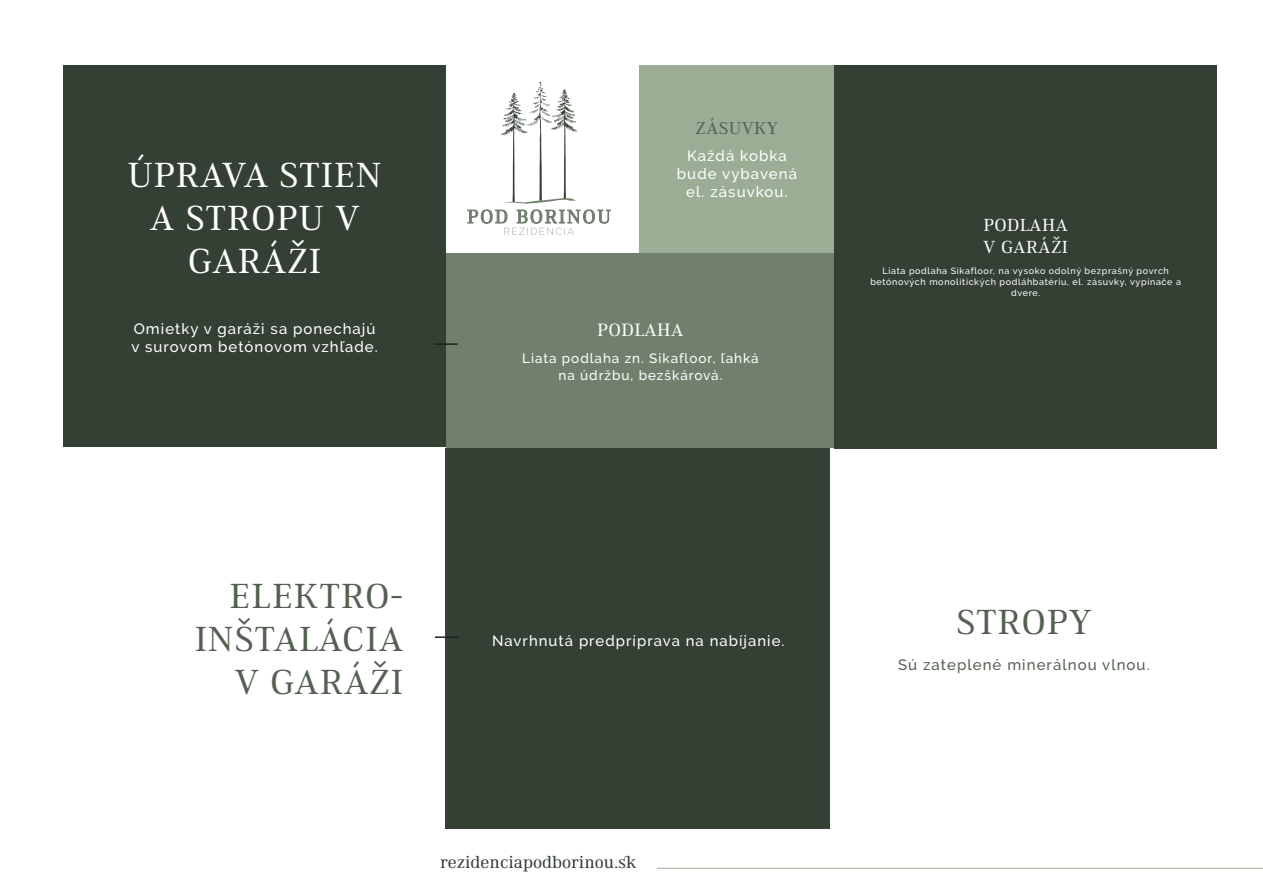
<style>
.page{position:relative;width:1263px;height:893px;background:#fff}
.page>*{position:absolute;margin:0;border:0;box-sizing:border-box;transform-origin:0 0}
.t1{font:35.85px/43px "Ethos";letter-spacing:.02em;color:#546152;text-align:right}
.t2{font:35.85px/43px "Ethos";letter-spacing:.02em;color:#fff;text-align:center}
.t3{font:18.45px "Ethos";letter-spacing:.02em;color:#fff}
.t4{font:18px "Ethos";color:#354034}
.t5{font:18px/21.6px "Ethos";letter-spacing:.02em;color:#fff}
.t6{font:17.7px "Ethos";letter-spacing:.02em;color:#546152}
.t7{font:500 15px/18px "Raleway";letter-spacing:.07em;color:#fff}
.t8{font:500 15px "Raleway";letter-spacing:.07em;color:#546152}
.t9{font:500 14.85px "Raleway";letter-spacing:.07em;color:#fff}
.t10{font:500 13.5px/16.2px "Raleway";letter-spacing:.07em;color:#fff;text-align:center}
.t11{font:500 9px/10.8px "Raleway";letter-spacing:.07em;color:#fff;text-align:center}
</style>
<div class="page">
<hr style="left:657px;top:868px;width:606px;height:1px;background:#9bad94">
<div style="left:446px;top:253px;width:389px;height:195px;background:#71806d"></div>
<div style="left:446px;top:448px;width:385px;height:381px;background:#354034"></div>
<hr style="left:435px;top:636px;width:24px;height:2px;background:#231f20">
<div style="left:64px;top:65px;width:382px;height:381px;background:#354034"></div>
<div style="left:639px;top:65px;width:196px;height:188px;background:#9bad94"></div>
<div style="left:835px;top:65px;width:382px;height:383px;background:#354034"></div>
<hr style="left:434px;top:343px;width:24px;height:2px;background:#231f20">
<svg style="left:467px;top:82px;width:144px;height:153px"></svg>
<h1 class="t2" style="left:127px;top:153px;width:256px">ÚPRAVA STIEN<br>A STROPU V<br>GARÁŽI</h1>
<h3 class="t7" style="left:132px;top:320px;width:248px">Omietky v garáži sa ponechajú v surovom betónovom vzhľade.</h3>
<h3 class="t6" style="left:696px;top:118px;width:84px">ZÁSUVKY</h3>
<h3 class="t7" style="left:677px;top:147px;width:122px;text-align:center">Každá kobka bude vybavená el. zásuvkou.</h3>
<h2 class="t3" style="left:597px;top:319px;width:88px">PODLAHA</h2>
<h3 class="t10" style="left:522px;top:350px;width:238px">Liata podlaha zn. Sikafloor, ľahká na údržbu, bezškárová.</h3>
<h3 class="t5" style="left:983px;top:214px;width:86px">PODLAHA<br>V GARÁŽI</h3>
<p class="t11" style="left:870px;top:266px;width:312px">Liata podlaha Sikafloor, na vysoko odolný bezprašný povrch betónových monolitických podláhbatériu, el. zásuvky, vypínače a dvere.</p>
<h1 class="t1" style="left:195px;top:575px;width:210px">ELEKTRO-<br>INŠTALÁCIA<br>V GARÁŽI</h1>
<h3 class="t9" style="left:492px;top:632px;width:294px">Navrhnutá predpríprava na nabíjanie.</h3>
<h3 class="t4" style="left:440px;top:852px;width:198px">rezidenciapodborinou.sk</h3>
<h1 class="t1" style="left:956px;top:601px;width:137px">STROPY</h1>
<h3 class="t8" style="left:898px;top:656px;width:253px">Sú zateplené minerálnou vlnou.</h3>
</div>
